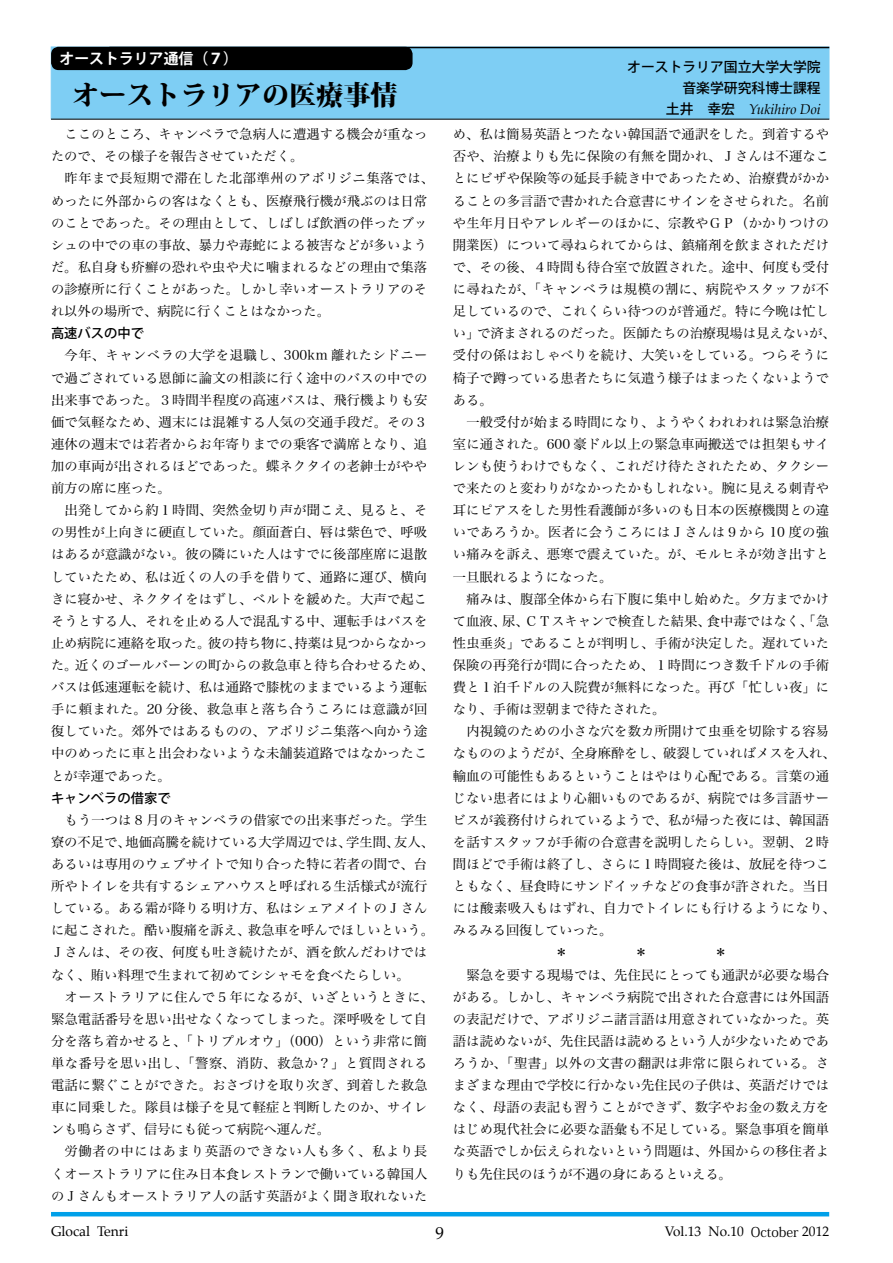
<style>
.page{position:relative;width:893px;height:1263px;background:#fff}
.page>*{position:absolute;margin:0;border:0;box-sizing:border-box;transform-origin:0 0}
.t1{font:800 27.15px "Koz Min Pro";color:#000}
.t2{font:16.95px "Palatino";color:#000}
.t3{font:700 14.85px "Koz Go Pro";color:#fff}
.t4{font:500 13.8px/21.3px "Koz Go Pro";color:#000;text-align:right}
.t5{font:italic 13.8px "Palatino";color:#000}
.t6{font:13.8px "Palatino";color:#000}
.t7{font:13.5px "Palatino";color:#000}
.t8{font:13.35px/22px "Hira Min Pro W3";letter-spacing:.01em;color:#000}
.t9{font:500 13.35px "Koz Go Pro";color:#000}
.s1{font-family:"Koz Go Pro";font-weight:500;font-style:normal}
.s2{font-family:"Koz Min Pro"}
</style>
<div class="page">
<hr style="left:51px;top:1212px;width:778px;height:4px;background:#00a0e9">
<div style="left:51px;top:47px;width:778px;height:72px;background:#7ecef4;border:1px solid #7ecef4"></div>
<hr style="left:51px;top:119px;width:778px;height:1px;background:#000">
<hr style="left:109px;top:47px;width:720px;height:1px;background:#000">
<div style="left:52px;top:48px;width:360px;height:21px;background:#000;border-radius:7px"></div>
<div style="left:51px;top:47px;width:362px;height:23px;border:2px solid #000;border-radius:7px"></div>
<p class="t3" style="left:60px;top:49px;width:180px">オーストラリア通信（７）</p>
<h1 class="t1" style="left:72px;top:74px;width:327px">オーストラリアの医療事情</h1>
<p class="t8" style="left:51px;top:122px;width:378px;text-indent:14px">ここのところ、キャンベラで急病人に遭遇する機会が重なったので、その様子を報告させていただく。</p>
<p class="t8" style="left:51px;top:166px;width:384px;text-indent:14px">昨年まで長短期で滞在した北部準州のアボリジニ集落では、めったに外部からの客はなくとも、医療飛行機が飛ぶのは日常のことであった。その理由として、しばしば飲酒の伴ったブッシュの中での車の事故、暴力や毒蛇による被害などが多いようだ。私自身も疥癬の恐れや虫や犬に噛まれるなどの理由で集落の診療所に行くことがあった。しかし幸いオーストラリアのそれ以外の場所で、病院に行くことはなかった。</p>
<p class="t9" style="left:51px;top:325px;width:95px">高速バスの中で</p>
<p class="t8" style="left:51px;top:343px;width:378px;text-align:justify;text-indent:14px">今年、キャンベラの大学を退職し、300km 離れたシドニーで過ごされている恩師に論文の相談に行く途中のバスの中での出来事であった。３時間半程度の高速バスは、飛行機よりも安価で気軽なため、週末には混雑する人気の交通手段だ。その３連休の週末では若者からお年寄りまでの乗客で満席となり、追加の車両が出されるほどであった。蝶ネクタイの老紳士がやや前方の席に座った。</p>
<p class="t8" style="left:51px;top:498px;width:384px;text-indent:14px">出発してから約１時間、突然金切り声が聞こえ、見ると、その男性が上向きに硬直していた。顔面蒼白、唇は紫色で、呼吸はあるが意識がない。彼の隣にいた人はすでに後部座席に退散していたため、私は近くの人の手を借りて、通路に運び、横向きに寝かせ、ネクタイをはずし、ベルトを緩めた。大声で起こそうとする人、それを止める人で混乱する中、運転手はバスを止め病院に連絡を取った。彼の持ち物に、持薬は見つからなかった。近くのゴールバーンの町からの救急車と待ち合わせるため、バスは低速運転を続け、私は通路で膝枕のままでいるよう運転手に頼まれた。20 分後、救急車と落ち合うころには意識が回復していた。郊外ではあるものの、アボリジニ集落へ向かう途中のめったに車と出会わないような未舗装道路ではなかったことが幸運であった。</p>
<p class="t9" style="left:51px;top:789px;width:121px">キャンベラの借家で</p>
<p class="t8" style="left:51px;top:807px;width:384px;text-indent:14px">もう一つは 8 月のキャンベラの借家での出来事だった。学生寮の不足で、地価高騰を続けている大学周辺では、学生間、友人、あるいは専用のウェブサイトで知り合った特に若者の間で、台所やトイレを共有するシェアハウスと呼ばれる生活様式が流行している。ある霜が降りる明け方、私はシェアメイトのＪさんに起こされた。酷い腹痛を訴え、救急車を呼んでほしいという。Ｊさんは、その夜、何度も吐き続けたが、酒を飲んだわけではなく、賄い料理で生まれて初めてシシャモを食べたらしい。</p>
<p class="t8" style="left:51px;top:984px;width:384px;text-indent:14px">オーストラリアに住んで５年になるが、いざというときに、緊急電話番号を思い出せなくなってしまった。深呼吸をして自分を落ち着かせると、「トリプルオウ」（000）という非常に簡単な番号を思い出し、「警察、消防、救急か？」と質問される電話に繋ぐことができた。おさづけを取り次ぎ、到着した救急車に同乗した。隊員は様子を見て軽症と判断したのか、サイレンも鳴らさず、信号にも従って病院へ運んだ。</p>
<p class="t8" style="left:51px;top:1139px;width:378px;text-align:justify;text-indent:14px">労働者の中にはあまり英語のできない人も多く、私より長くオーストラリアに住み日本食レストランで働いている韓国人のＪさんもオーストラリア人の話す英語がよく聞き取れないた</p>
<p class="t4" style="left:627px;top:57px;width:195px">オーストラリア国立大学大学院音楽学研究科博士課程</p>
<p class="t5" style="left:666px;top:98px;width:156px"><span class="s1">土井　幸宏　</span>Yukihiro Doi</p>
<p class="t8" style="left:453px;top:122px;width:384px">め、私は簡易英語とつたない韓国語で通訳をした。到着するや否や、治療よりも先に保険の有無を聞かれ、Ｊさんは不運なことにビザや保険等の延長手続き中であったため、治療費がかかることの多言語で書かれた合意書にサインをさせられた。名前や生年月日やアレルギーのほかに、宗教やＧＰ（かかりつけの開業医）について尋ねられてからは、鎮痛剤を飲まされただけで、その後、４時間も待合室で放置された。途中、何度も受付に尋ねたが、「キャンベラは規模の割に、病院やスタッフが不足しているので、これくらい待つのが普通だ。特に今晩は忙しい」で済まされるのだった。医師たちの治療現場は見えないが、受付の係はおしゃべりを続け、大笑いをしている。つらそうに椅子で蹲っている患者たちに気遣う様子はまったくないようである。</p>
<p class="t8" style="left:453px;top:409px;width:378px;text-align:justify;text-indent:14px">一般受付が始まる時間になり、ようやくわれわれは緊急治療室に通された。600 豪ドル以上の緊急車両搬送では担架もサイレンも使うわけでもなく、これだけ待たされたため、タクシーで来たのと変わりがなかったかもしれない。腕に見える刺青や耳にピアスをした男性看護師が多いのも日本の医療機関との違いであろうか。医者に会うころにはＪさんは９から 10 度の強い痛みを訴え、悪寒で震えていた。が、モルヒネが効き出すと一旦眠れるようになった。</p>
<p class="t8" style="left:453px;top:586px;width:378px;text-align:justify;text-indent:14px">痛みは、腹部全体から右下腹に集中し始めた。夕方までかけて血液、尿、ＣＴスキャンで検査した結果、食中毒ではなく、「急性虫垂炎」であることが判明し、手術が決定した。遅れていた保険の再発行が間に合ったため、１時間につき数千ドルの手術費と１泊千ドルの入院費が無料になった。再び「忙しい夜」になり、手術は翌朝まで待たされた。</p>
<p class="t8" style="left:453px;top:719px;width:385px;text-indent:14px">内視鏡のための小さな穴を数カ所開けて虫垂を切除する容易なもののようだが、全身麻酔をし、破裂していればメスを入れ、輸血の可能性もあるということはやはり心配である。言葉の通じない患者にはより心細いものであるが、病院では多言語サービスが義務付けられているようで、私が帰った夜には、韓国語を話すスタッフが手術の合意書を説明したらしい。翌朝、２時間ほどで手術は終了し、さらに１時間寝た後は、放屁を待つこともなく、昼食時にサンドイッチなどの食事が許された。当日には酸素吸入もはずれ、自力でトイレにも行けるようになり、みるみる回復していった。</p>
<p class="t8" style="left:453px;top:962px;width:378px;text-align:justify;text-indent:14px">緊急を要する現場では、先住民にとっても通訳が必要な場合がある。しかし、キャンベラ病院で出された合意書には外国語の表記だけで、アボリジニ諸言語は用意されていなかった。英語は読めないが、先住民語は読めるという人が少ないためであろうか、「聖書」以外の文書の翻訳は非常に限られている。さまざまな理由で学校に行かない先住民の子供は、英語だけではなく、母語の表記も習うことができず、数字やお金の数え方をはじめ現代社会に必要な語彙も不足している。緊急事項を簡単な英語でしか伝えられないという問題は、外国からの移住者よりも先住民のほうが不遇の身にあるといえる。</p>
<p class="t6" style="left:51px;top:1220px;width:79px">Glocal Tenri</p>
<p class="t2" style="left:435px;top:1219px;width:10px">9</p>
<p class="t7" style="left:665px;top:1220px;width:166px">Vol.13 No.10 <span class="s2">October</span> 2012</p>
</div>
